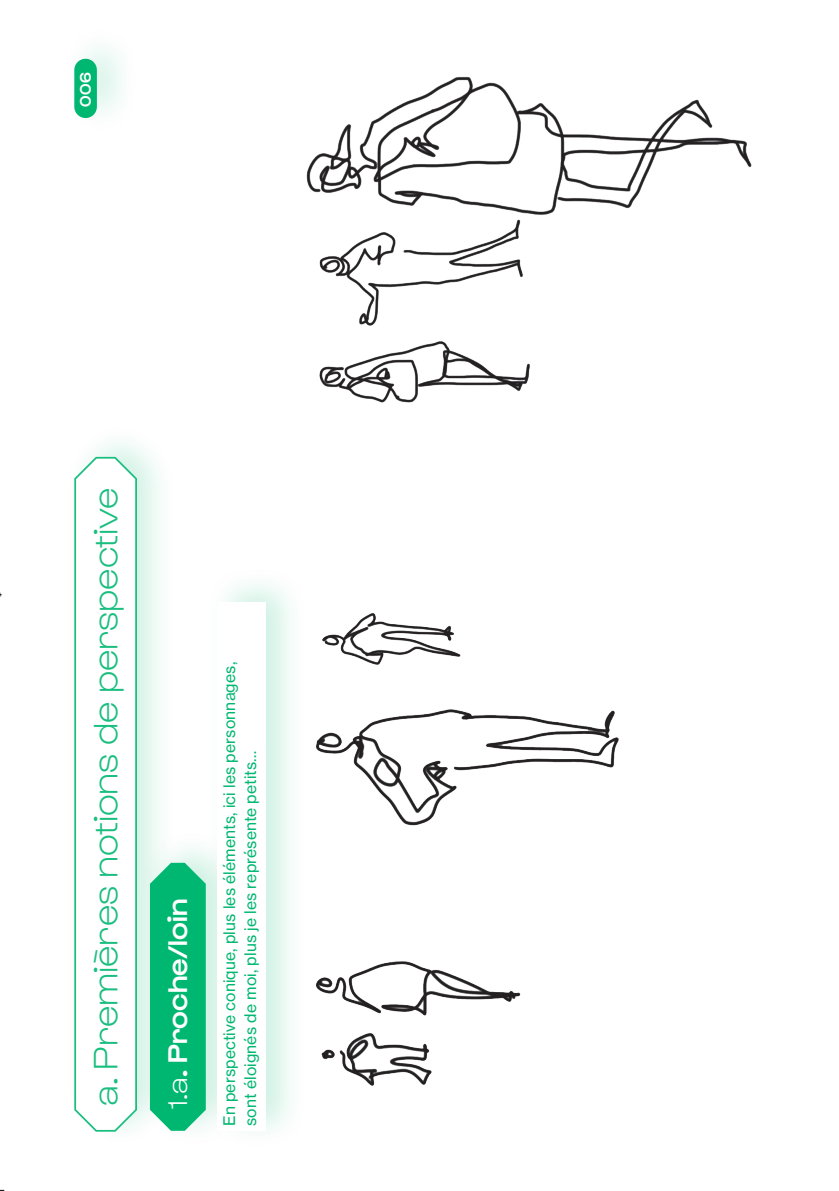
<style>
.page{position:relative;width:839px;height:1191px;background:#fff}
.page>*{position:absolute;margin:0;border:0;box-sizing:border-box;transform-origin:0 0}
.t1{font:300 35px "Gustavo";letter-spacing:-.005em;color:#00b771}
.t2{font:500 28px "Gustavo";color:#fff}
.t3{font:15.75px/21px "N Haas Grotesk TX Pro 55 Rg";letter-spacing:.01em;color:#00b771}
.t4{font:500 15.75px "Gustavo";color:#fff}
.s1{font-weight:300}
</style>
<div class="page">
<img style="left:306px;top:76px;width:446px;height:1010px">
<div style="left:137px;top:827px;width:112px;height:321px;background:#00b771;opacity:.2"></div>
<div style="left:180px;top:862px;width:25px;height:268px;background:#00b771"></div>
<div style="left:205px;top:565px;width:104px;height:584px;background:#00b771;opacity:.2"></div>
<div style="left:218px;top:602px;width:48px;height:528px;background:#fff"></div>
<div style="left:61px;top:421px;width:119px;height:728px;background:#00b771;opacity:.2"></div>
<svg style="left:73px;top:456px;width:65px;height:676px"></svg>
<div style="left:61px;top:24px;width:78px;height:111px;background:#00b771;opacity:.2"></div>
<div style="left:74px;top:59px;width:23px;height:59px;background:#00b771;border-radius:11px"></div>
<p class="t4" style="left:76px;top:107px;width:36px;rotate:-90deg">006</p>
<h1 class="t1" style="left:85px;top:1106px;width:620px;rotate:-90deg">a. Premières notions de perspective</h1>
<h2 class="t2" style="left:162px;top:1108px;width:212px;rotate:-90deg"><span class="s1">1.a</span>. Proche/loin</h2>
<p class="t3" style="left:219px;top:1125px;width:465px;rotate:-90deg">En perspective conique, plus les éléments, ici les personnages, sont éloignés de moi, plus je les représente petits…</p>
</div>
